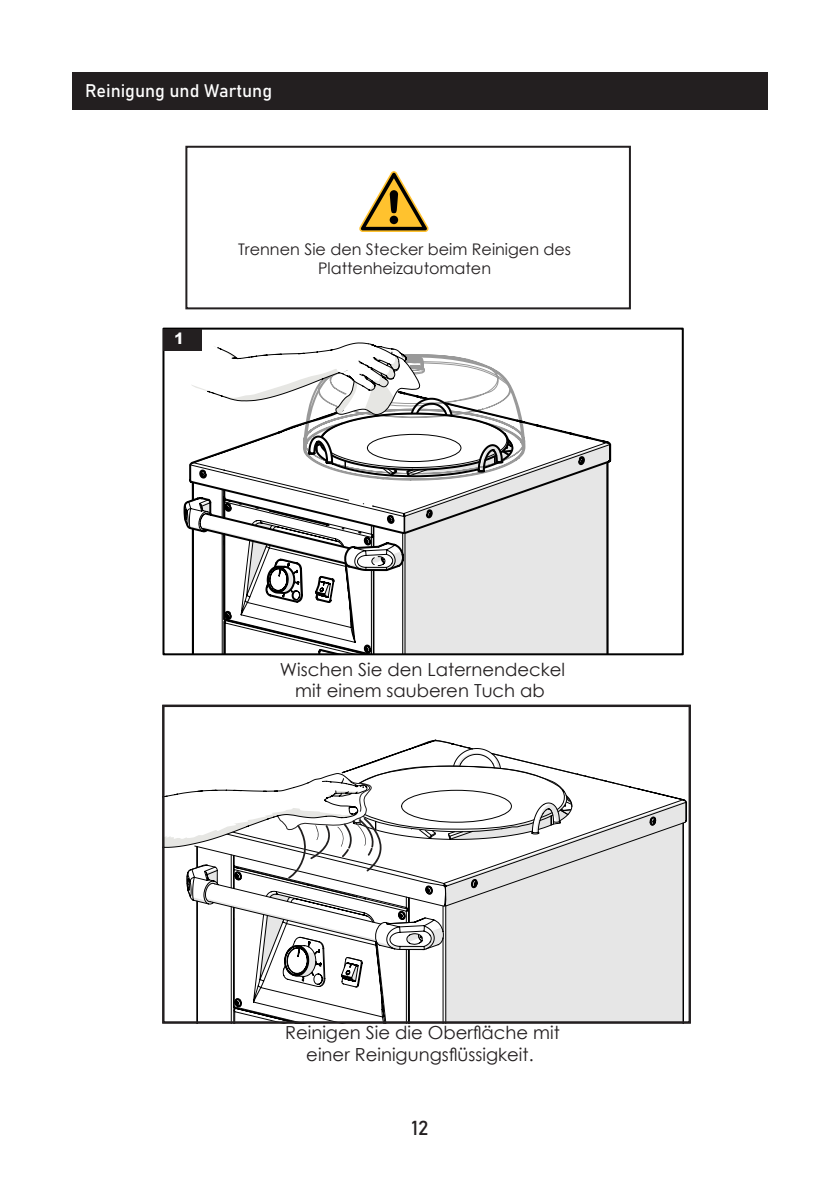
<style>
.page{position:relative;width:840px;height:1191px;background:#fff}
.page>*{position:absolute;margin:0;border:0;box-sizing:border-box;transform-origin:0 0}
.t1{font:20px "Bahnschrift";color:#231f20}
.t2{font:18px/21.6px "Century Gothic";color:#231f20;text-align:center}
.Baslık{font:18px "Bahnschrift";color:#fff}
.t3{font:16px/19.2px "Century Gothic";color:#231f20;text-align:center}
.t4{font:800 16px "Arial";color:#fff}
</style>
<div class="page">
<div style="left:72px;top:72px;width:695px;height:38px;background:#231f20"></div>
<svg style="left:359px;top:171px;width:69px;height:61px"></svg>
<div style="left:185px;top:146px;width:445px;height:163px;border:2px solid #231f20"></div>
<div style="left:528px;top:536px;width:81px;height:116px;background:#e6e6e6"></div>
<svg style="left:528px;top:422px;width:84px;height:114px"></svg>
<svg style="left:183px;top:342px;width:345px;height:310px"></svg>
<div style="left:162px;top:328px;width:521px;height:327px;border:2px solid #000"></div>
<div style="left:164px;top:329px;width:38px;height:22px;background:#231f20"></div>
<div style="left:572px;top:907px;width:112px;height:113px;background:#e6e6e6"></div>
<hr style="left:682px;top:823px;width:1px;height:200px;background:#000">
<svg style="left:413px;top:739px;width:274px;height:168px"></svg>
<svg style="left:165px;top:747px;width:407px;height:273px"></svg>
<div style="left:162px;top:705px;width:528px;height:318px;border:2px solid #231f20"></div>
<p class="Baslık" style="left:85px;top:77px;width:188px">Reinigung und Wartung</p>
<p class="t4" style="left:174px;top:329px;width:11px">1</p>
<p class="t3" style="left:238px;top:239px;width:334px">Trennen Sie den Stecker beim Reinigen des<br>Plattenheizautomaten</p>
<p class="t2" style="left:280px;top:658px;width:286px">Wischen Sie den Laternendeckel mit einem sauberen Tuch ab</p>
<p class="t2" style="left:285px;top:1021px;width:276px">Reinigen Sie die Oberfläche mit einer Reinigungsflüssigkeit.</p>
<p class="t1" style="left:411px;top:1112px;width:18px">12</p>
</div>
